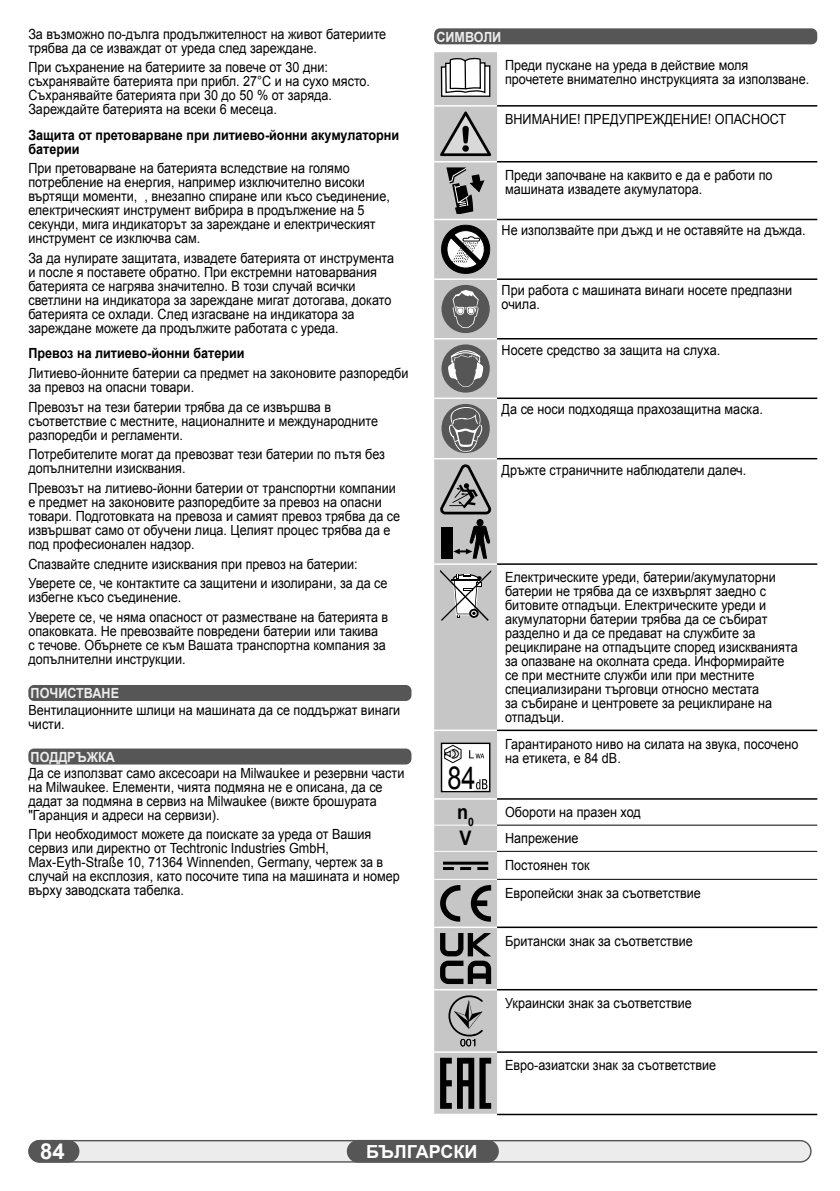
<style>
.page{position:relative;width:840px;height:1191px;background:#fff}
.page>*{position:absolute;margin:0;border:0;box-sizing:border-box;transform-origin:0 0}
.t1{font:33.4px "Arial";color:#000;scale:.83 1}
.t2{font:700 22px "Arial";color:#fff}
.t3{font:700 20px "Arial";color:#000;scale:.9 1}
.t4{font:700 18px "Arial";color:#fff}
.t5{font:14px/14px "Arial";color:#000;scale:.9 1}
.t6{font:700 14px/14px "Arial";color:#000;scale:.9 1}
.t7{font:700 14px "Arial";color:#ececec;scale:.9 1}
.s1{font-size:31.6px}
</style>
<div class="page">
<div style="left:29px;top:1140px;width:781px;height:21px;background:#ececec;border-radius:11px"></div>
<div style="left:28px;top:1140px;width:783px;height:22px;border:1px solid #565656;border-radius:11px"></div>
<div style="left:28px;top:1140px;width:51px;height:22px;background:#565656;border-radius:11px"></div>
<div style="left:28px;top:685px;width:383px;height:16px;background:#565656;border-radius:6px"></div>
<div style="left:28px;top:748px;width:383px;height:16px;background:#565656;border-radius:6px"></div>
<div style="left:434px;top:28px;width:382px;height:16px;background:#565656;border-radius:6px"></div>
<svg style="left:434px;top:52px;width:63px;height:1061px;background:#c5c5c5"></svg>
<hr style="left:434px;top:105px;width:63px;height:2px;background:#fff">
<hr style="left:434px;top:161px;width:63px;height:1px;background:#fff">
<hr style="left:434px;top:219px;width:63px;height:1px;background:#fff">
<hr style="left:434px;top:278px;width:63px;height:2px;background:#fff">
<hr style="left:434px;top:338px;width:63px;height:1px;background:#fff">
<hr style="left:434px;top:397px;width:63px;height:2px;background:#fff">
<hr style="left:434px;top:458px;width:63px;height:1px;background:#fff">
<hr style="left:434px;top:563px;width:63px;height:2px;background:#fff">
<hr style="left:434px;top:729px;width:63px;height:2px;background:#fff">
<hr style="left:434px;top:798px;width:63px;height:1px;background:#fff">
<hr style="left:434px;top:926px;width:63px;height:2px;background:#fff">
<hr style="left:434px;top:989px;width:63px;height:1px;background:#fff">
<hr style="left:434px;top:1051px;width:63px;height:1px;background:#fff">
<hr style="left:434px;top:824px;width:63px;height:1px;background:#fff">
<hr style="left:434px;top:851px;width:63px;height:1px;background:#fff">
<hr style="left:434px;top:879px;width:63px;height:1px;background:#fff">
<hr style="left:497px;top:105px;width:319px;height:2px;background:#000">
<hr style="left:497px;top:161px;width:319px;height:1px;background:#000">
<hr style="left:497px;top:219px;width:319px;height:1px;background:#000">
<hr style="left:497px;top:278px;width:319px;height:2px;background:#000">
<hr style="left:497px;top:338px;width:319px;height:1px;background:#000">
<hr style="left:497px;top:397px;width:319px;height:2px;background:#000">
<hr style="left:497px;top:458px;width:319px;height:1px;background:#000">
<hr style="left:497px;top:563px;width:319px;height:2px;background:#000">
<hr style="left:497px;top:729px;width:319px;height:2px;background:#000">
<hr style="left:497px;top:798px;width:319px;height:1px;background:#000">
<hr style="left:497px;top:926px;width:319px;height:2px;background:#000">
<hr style="left:497px;top:989px;width:319px;height:1px;background:#000">
<hr style="left:497px;top:1051px;width:319px;height:1px;background:#000">
<hr style="left:497px;top:1113px;width:319px;height:2px;background:#000">
<hr style="left:497px;top:824px;width:319px;height:1px;background:#000">
<hr style="left:497px;top:851px;width:319px;height:1px;background:#000">
<hr style="left:497px;top:879px;width:319px;height:1px;background:#000">
<svg style="left:439px;top:57px;width:52px;height:222px"></svg>
<div style="left:441px;top:285px;width:48px;height:48px;background:#565656;border-radius:50%"></div>
<svg style="left:452px;top:290px;width:26px;height:38px"></svg>
<div style="left:441px;top:344px;width:48px;height:48px;background:#565656;border-radius:50%"></div>
<svg style="left:447px;top:350px;width:36px;height:37px"></svg>
<svg style="left:441px;top:404px;width:48px;height:49px;background:#818181"></svg>
<svg style="left:437px;top:461px;width:54px;height:55px;background:#9b9b9b"></svg>
<div style="left:476px;top:519px;width:7px;height:6px;background:#000;border-radius:50%"></div>
<div style="left:476px;top:519px;width:7px;height:7px;border:1px solid #000;border-radius:50%"></div>
<svg style="left:453px;top:523px;width:37px;height:35px"></svg>
<div style="left:441px;top:527px;width:11px;height:31px;background:#000"></div>
<svg style="left:440px;top:570px;width:51px;height:51px"></svg>
<div style="left:441px;top:743px;width:48px;height:48px;background:#fff"></div>
<div style="left:440px;top:742px;width:50px;height:50px;border:1px solid #000"></div>
<svg style="left:443px;top:744px;width:18px;height:19px"></svg>
<svg style="left:469px;top:750px;width:15px;height:8px"></svg>
<svg style="left:476px;top:779px;width:11px;height:10px"></svg>
<svg style="left:443px;top:867px;width:10px;height:3px"></svg>
<svg style="left:477px;top:867px;width:11px;height:3px"></svg>
<svg style="left:460px;top:867px;width:11px;height:3px"></svg>
<hr style="left:443px;top:861px;width:45px;height:3px;background:#000">
<svg style="left:470px;top:885px;width:21px;height:36px"></svg>
<svg style="left:440px;top:885px;width:20px;height:36px"></svg>
<svg style="left:440px;top:933px;width:51px;height:51px;background:#6a6a6a"></svg>
<svg style="left:448px;top:995px;width:34px;height:51px;background:#9a9a9a"></svg>
<svg style="left:440px;top:1057px;width:51px;height:51px;background:#585858"></svg>
<div style="left:346px;top:1140px;width:152px;height:22px;background:#565656;border-radius:11px"></div>
<p class="t5" style="left:28px;top:27px;width:399px">За възможно по-дълга продължителност на живот батериите трябва да се изваждат от уреда след зареждане.</p>
<p class="t5" style="left:28px;top:60px;width:381px">При съхранение на батериите за повече от 30 дни: съхранявайте батерията при прибл. 27°C и на сухо място.<br>Съхранявайте батерията при 30 до 50 % от заряда.<br>Зареждайте батерията на всеки 6 месеца.</p>
<p class="t6" style="left:28px;top:128px;width:413px">Защита от претоварване при литиево-йонни акумулаторни батерии</p>
<p class="t5" style="left:28px;top:161px;width:403px">При претоварване на батерията вследствие на голямо потребление на енергия, например изключително високи въртящи моменти, , внезапно спиране или късо съединение, електрическият инструмент вибрира в продължение на 5 секунди, мига индикаторът за зареждане и електрическият инструмент се изключва сам.</p>
<p class="t5" style="left:28px;top:251px;width:408px">За да нулирате защитата, извадете батерията от инструмента и после я поставете обратно. При екстремни натоварвания батерията се нагрява значително. В този случай всички светлини на индикатора за зареждане мигат дотогава, докато батерията се охлади. След изгасване на индикатора за зареждане можете да продължите работата с уреда.</p>
<p class="t6" style="left:28px;top:347px;width:241px">Превоз на литиево-йонни батерии</p>
<p class="t5" style="left:28px;top:366px;width:423px">Литиево-йонните батерии са предмет на законовите разпоредби за превоз на опасни товари.</p>
<p class="t5" style="left:28px;top:400px;width:390px">Превозът на тези батерии трябва да се извършва в съответствие с местните, националните и международните разпоредби и регламенти.</p>
<p class="t5" style="left:28px;top:447px;width:397px">Потребителите могат да превозват тези батерии по пътя без допълнителни изисквания.</p>
<p class="t5" style="left:28px;top:481px;width:414px">Превозът на литиево-йонни батерии от транспортни компании е предмет на законовите разпоредбите за превоз на опасни товари. Подготовката на превоза и самият превоз трябва да се извършват само от обучени лица. Целият процес трябва да е под професионален надзор.</p>
<p class="t5" style="left:28px;top:554px;width:400px;line-height:19.6px">Спазвайте следните изисквания при превоз на батерии:<br>Уверете се, че контактите са защитени и изолирани, за да се</p>
<p class="t5" style="left:28px;top:588px;width:401px;line-height:19.6px">избегне късо съединение.<br>Уверете се, че няма опасност от разместване на батерията в</p>
<p class="t5" style="left:28px;top:624px;width:398px">опаковката. Не превозвайте повредени батерии или такива с течове. Обърнете се към Вашата транспортна компания за допълнителни инструкции.</p>
<p class="t7" style="left:31px;top:684px;width:100px">ПОЧИСТВАНЕ</p>
<p class="t5" style="left:28px;top:703px;width:414px">Вентилационните шлици на машината да се поддържат винаги чисти.</p>
<p class="t7" style="left:31px;top:747px;width:95px">ПОДДРЪЖКА</p>
<p class="t5" style="left:28px;top:766px;width:419px">Да се използват само аксесоари на Milwaukee и резервни части на Milwaukee. Елементи, чията подмяна не е описана, да се дадат за подмяна в сервиз на Milwaukee (вижте брошурата "Гаранция и адреси на сервизи).</p>
<p class="t5" style="left:28px;top:827px;width:414px">При необходимост можете да поискате за уреда от Вашия сервиз или директно от Techtronic Industries GmbH, Max‑Eyth‑Straße 10, 71364 Winnenden, Germany, чертеж за в случай на експлозия, като посочите типа на машината и номер върху заводската табелка.</p>
<p class="t7" style="left:436px;top:27px;width:74px">СИМВОЛИ</p>
<p class="t5" style="left:505px;top:59px;width:339px">Преди пускане на уреда в действие моля прочетете внимателно инструкцията за използване.</p>
<p class="t5" style="left:505px;top:112px;width:314px">ВНИМАНИЕ! ПРЕДУПРЕЖДЕНИЕ! ОПАСНОСТ</p>
<p class="t5" style="left:505px;top:168px;width:298px">Преди започване на каквито е да е работи по машината извадете акумулатора.</p>
<p class="t5" style="left:501px;top:224px;width:339px">Не използвайте при дъжд и не оставяйте на дъжда.</p>
<p class="t5" style="left:501px;top:283px;width:324px">При работа с машината винаги носете предпазни очила.</p>
<p class="t5" style="left:501px;top:343px;width:244px">Носете средство за защита на слуха.</p>
<p class="t5" style="left:501px;top:402px;width:292px">Да се носи подходяща прахозащитна маска.</p>
<p class="t5" style="left:501px;top:463px;width:273px">Дръжте страничните наблюдатели далеч.</p>
<h1 class="t1" style="left:444px;top:756px;width:39px">??<span class="s1">84</span></h1>
<p class="t5" style="left:505px;top:570px;width:326px">Електрическите уреди, батерии/акумулаторни батерии не трябва да се изхвърлят заедно с битовите отпадъци. Електрическите уреди и акумулаторни батерии трябва да се събират разделно и да се предават на службите за рециклиране на отпадъците според изискванията за опазване на околната среда. Информирайте се при местните служби или при местните специализирани търговци относно местата<br>за събиране и центровете за рециклиране на отпадъци.</p>
<p class="t5" style="left:505px;top:737px;width:327px">Гарантираното ниво на силата на звука, посочено на етикета, е 84 dB.</p>
<h3 class="t3" style="left:457px;top:799px;width:20px">n<sub>0</sub></h3>
<p class="t5" style="left:505px;top:805px;width:152px">Oбороти на празен ход</p>
<h3 class="t3" style="left:459px;top:825px;width:15px">V</h3>
<p class="t5" style="left:505px;top:825px;width:95px;line-height:26.2px">Напрежение<br>Постоянен ток</p>
<p class="t5" style="left:505px;top:885px;width:219px">Европейски знак за съответствие</p>
<p class="t5" style="left:505px;top:933px;width:210px">Британски знак за съответствие</p>
<p class="t5" style="left:505px;top:996px;width:209px">Украински знак за съответствие</p>
<p class="t5" style="left:505px;top:1058px;width:236px">Евро-азиатски знак за съответствие</p>
<h2 class="t2" style="left:40px;top:1137px;width:26px">84</h2>
<p class="t4" style="left:366px;top:1139px;width:113px">БЪЛГАРСКИ</p>
</div>
